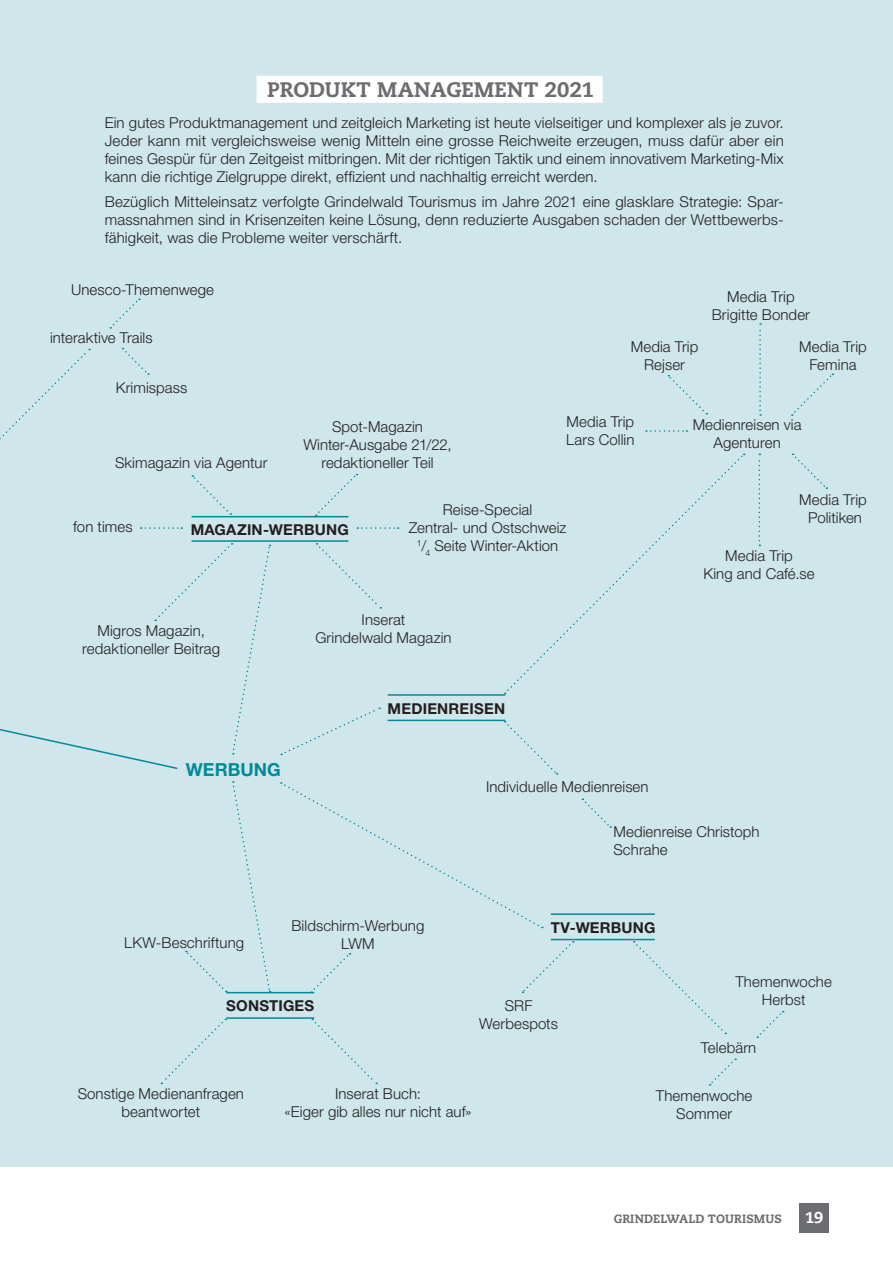
<style>
.page{position:relative;width:893px;height:1263px;background:#fff}
.page>*{position:absolute;margin:0;border:0;box-sizing:border-box;transform-origin:0 0}
.t1{font:800 21px "Caecilia LT Std";letter-spacing:.01em;color:#6c6d70}
.t2{font:700 18px "Helvetica Neue LT Std";color:#008b98}
.t3{font:800 15.75px "Caecilia LT Std";color:#fff}
.t4{font:300 15px/18px "Helvetica Neue LT Std";letter-spacing:.005em;color:#231f20;text-align:center}
.t5{font:700 15px "Helvetica Neue LT Std";letter-spacing:.015em;color:#231f20}
.t6{font:800 12px "Caecilia LT Std";letter-spacing:.015em;color:#6c6d70}
</style>
<div class="page">
<div style="left:799px;top:1203px;width:30px;height:30px;background:#6c6d70"></div>
<div style="left:0;top:0;width:893px;height:1166px;background:#cfe6ea"></div>
<div style="left:257px;top:76px;width:346px;height:27px;background:#fff"></div>
<svg style="left:0;top:349px;width:90px;height:91px"></svg>
<svg style="left:281px;top:782px;width:262px;height:146px"></svg>
<svg style="left:281px;top:707px;width:99px;height:48px"></svg>
<svg style="left:507px;top:454px;width:237px;height:237px"></svg>
<svg style="left:141px;top:527px;width:41px;height:2px"></svg>
<svg style="left:646px;top:430px;width:41px;height:2px"></svg>
<svg style="left:759px;top:454px;width:1px;height:92px"></svg>
<svg style="left:759px;top:323px;width:2px;height:93px"></svg>
<svg style="left:357px;top:527px;width:42px;height:2px"></svg>
<svg style="left:311px;top:953px;width:40px;height:40px"></svg>
<svg style="left:316px;top:474px;width:41px;height:42px"></svg>
<svg style="left:792px;top:374px;width:41px;height:42px"></svg>
<svg style="left:634px;top:941px;width:92px;height:93px"></svg>
<svg style="left:312px;top:1019px;width:65px;height:65px"></svg>
<svg style="left:161px;top:1019px;width:65px;height:65px"></svg>
<svg style="left:316px;top:543px;width:65px;height:66px"></svg>
<svg style="left:792px;top:453px;width:35px;height:36px"></svg>
<svg style="left:522px;top:941px;width:52px;height:52px"></svg>
<svg style="left:192px;top:475px;width:39px;height:40px"></svg>
<svg style="left:668px;top:375px;width:39px;height:39px"></svg>
<svg style="left:110px;top:298px;width:30px;height:31px"></svg>
<svg style="left:505px;top:721px;width:53px;height:53px"></svg>
<svg style="left:582px;top:798px;width:29px;height:30px"></svg>
<svg style="left:123px;top:348px;width:26px;height:27px"></svg>
<svg style="left:185px;top:781px;width:86px;height:211px"></svg>
<svg style="left:0;top:543px;width:271px;height:226px"></svg>
<svg style="left:757px;top:1011px;width:27px;height:27px"></svg>
<svg style="left:709px;top:1058px;width:27px;height:27px"></svg>
<hr style="left:388px;top:720px;width:117px;height:1px;background:#008b98">
<hr style="left:551px;top:939px;width:104px;height:1px;background:#008b98">
<hr style="left:226px;top:1017px;width:88px;height:2px;background:#008b98">
<hr style="left:192px;top:540px;width:156px;height:2px;background:#008b98">
<hr style="left:388px;top:694px;width:117px;height:2px;background:#008b98">
<hr style="left:551px;top:913px;width:104px;height:2px;background:#008b98">
<hr style="left:226px;top:992px;width:88px;height:1px;background:#008b98">
<hr style="left:192px;top:516px;width:156px;height:1px;background:#008b98">
<h1 class="t1" style="left:267px;top:77px;width:328px">PRODUKT MANAGEMENT 2021</h1>
<p class="t4" style="left:105px;top:114px;width:681px;text-align:justify">Ein gutes Produktmanagement und zeitgleich Marketing ist heute vielseitiger und komplexer als je zuvor.<br>Jeder kann mit vergleichsweise wenig Mitteln eine grosse Reichweite erzeugen, muss dafür aber ein feines Gespür für den Zeitgeist mitbringen. Mit der richtigen Taktik und einem innovativem Marketing-Mix kann die richtige Zielgruppe direkt, effizient und nachhaltig erreicht werden.</p>
<p class="t4" style="left:105px;top:192px;width:680px;text-align:justify">Bezüglich Mitteleinsatz verfolgte Grindelwald Tourismus im Jahre 2021 eine glasklare Strategie: Spar&shy;massnahmen sind in Krisenzeiten keine Lösung, denn reduzierte Ausgaben schaden der Wettbewerbs&shy;fähigkeit, was die Probleme weiter verschärft.</p>
<p class="t4" style="left:71px;top:280px;width:144px">Unesco-Themenwege</p>
<p class="t4" style="left:50px;top:328px;width:104px">interaktive Trails</p>
<p class="t4" style="left:116px;top:379px;width:73px">Krimispass</p>
<p class="t4" style="left:303px;top:418px;width:150px">Spot-Magazin<br>Winter-Ausgabe 21/22,</p>
<p class="t4" style="left:115px;top:454px;width:154px">Skimagazin via Agentur</p>
<p class="t4" style="left:321px;top:454px;width:114px">redaktioneller Teil</p>
<p class="t4" style="left:631px;top:337px;width:69px">Media Trip<br>Rejser</p>
<p class="t4" style="left:712px;top:288px;width:100px">Media Trip<br>Brigitte Bonder</p>
<p class="t4" style="left:799px;top:337px;width:69px">Media Trip<br>Femina</p>
<p class="t4" style="left:566px;top:413px;width:70px;text-align:left">Media Trip<br>Lars Collin</p>
<p class="t4" style="left:693px;top:415px;width:110px">Medienreisen via<br>Agenturen</p>
<p class="t4" style="left:73px;top:518px;width:61px">fon times</p>
<p class="t5" style="left:191px;top:520px;width:160px">MAGAZIN-WERBUNG</p>
<p class="t4" style="left:409px;top:501px;width:159px">Reise-Special<br>Zentral- und Ostschweiz<br><sup>1</sup>/<sub>4</sub> Seite Winter-Aktion</p>
<p class="t4" style="left:82px;top:622px;width:139px">Migros Magazin, redaktioneller Beitrag</p>
<p class="t2" style="left:186px;top:758px;width:96px">WERBUNG</p>
<p class="t4" style="left:315px;top:610px;width:138px">Inserat<br>Grindelwald Magazin</p>
<p class="t5" style="left:388px;top:699px;width:119px">MEDIENREISEN</p>
<p class="t4" style="left:799px;top:490px;width:69px">Media Trip<br>Politiken</p>
<p class="t4" style="left:703px;top:546px;width:113px">Media Trip<br>King and Café.se</p>
<p class="t4" style="left:486px;top:777px;width:164px">Individuelle Medienreisen</p>
<p class="t4" style="left:613px;top:822px;width:148px;text-align:left">Medienreise Christoph<br>Schrahe</p>
<p class="t4" style="left:124px;top:933px;width:122px">LKW-Beschriftung</p>
<p class="t4" style="left:291px;top:916px;width:134px">Bildschirm-Werbung<br>LWM</p>
<p class="t5" style="left:551px;top:918px;width:106px">TV-WERBUNG</p>
<p class="t5" style="left:226px;top:996px;width:90px">SONSTIGES</p>
<p class="t4" style="left:479px;top:996px;width:80px">SRF<br>Werbespots</p>
<p class="t4" style="left:78px;top:1085px;width:168px">Sonstige Medienanfragen beantwortet</p>
<p class="t4" style="left:285px;top:1085px;width:189px">Inserat Buch:<br>«Eiger gib alles nur nicht auf»</p>
<p class="t4" style="left:735px;top:973px;width:98px">Themenwoche<br>Herbst</p>
<p class="t4" style="left:701px;top:1038px;width:57px">Telebärn</p>
<p class="t4" style="left:656px;top:1086px;width:98px">Themenwoche<br>Sommer</p>
<p class="t6" style="left:614px;top:1211px;width:170px">GRINDELWALD TOURISMUS</p>
<p class="t3" style="left:805px;top:1207px;width:20px">19</p>
</div>
